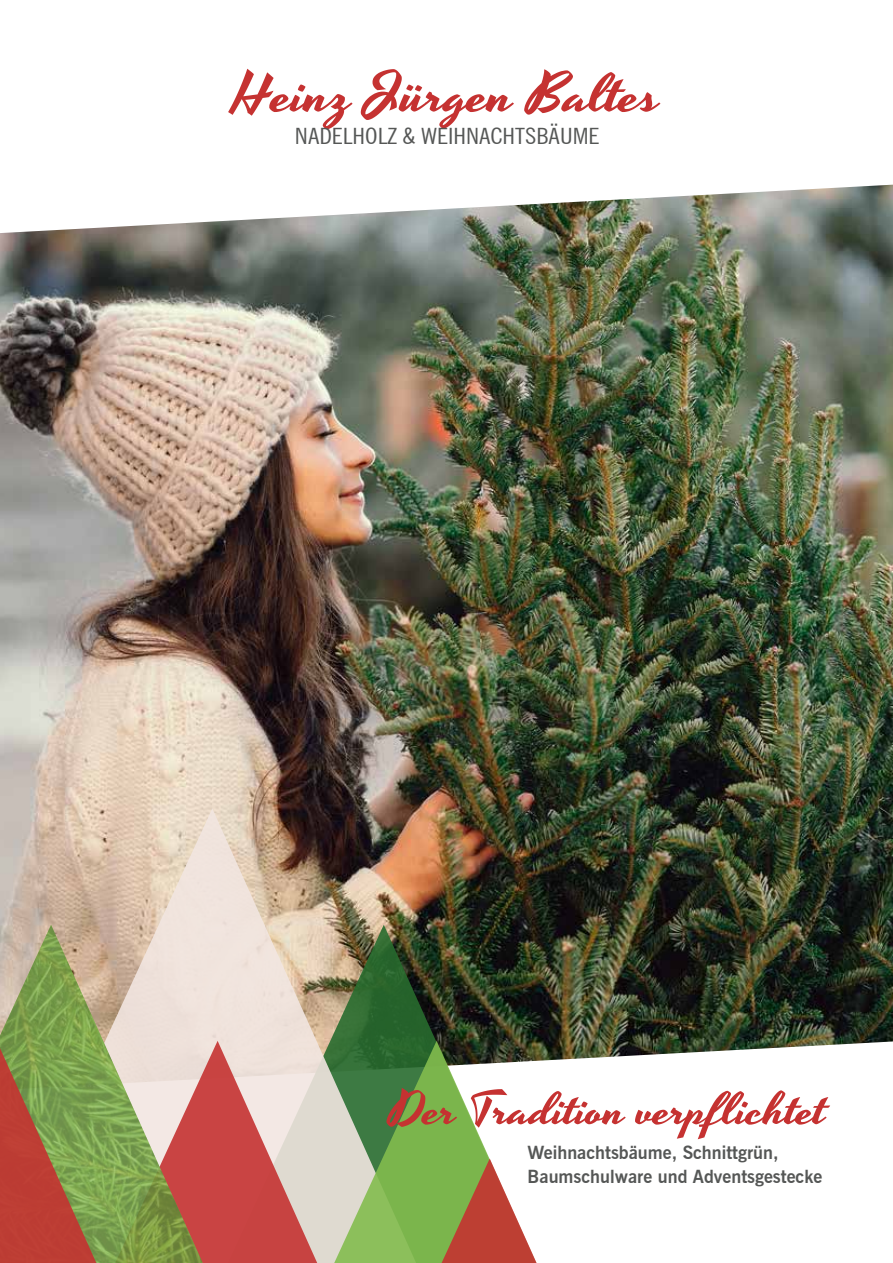
<style>
.page{position:relative;width:893px;height:1263px;background:#fff}
.page>*{position:absolute;margin:0;border:0;box-sizing:border-box;transform-origin:0 0}
.t1{font:53.7px "Yesteryear";color:#c53231;scale:1.15 1}
.t2{font:45px "Yesteryear";color:#c53231;scale:1.15 1}
.t3{font:condensed 22.5px "News Gothic BT";color:#555756;scale:1.15 1}
.t4{font:700 18px/24px "News Gothic BT";color:#555756}
</style>
<div class="page">
<img style="left:0;top:185px;width:893px;height:876px">
<img style="left:422px;top:925px;width:119px;height:116px">
<img style="left:0;top:808px;width:422px;height:455px">
<svg style="left:208px;top:1041px;width:114px;height:222px;background:#d78c88"></svg>
<img style="left:0;top:925px;width:208px;height:338px">
<svg style="left:0;top:1042px;width:102px;height:221px;background:#997443"></svg>
<svg style="left:329px;top:1041px;width:212px;height:222px"></svg>
<svg style="left:436px;top:1158px;width:105px;height:105px"></svg>
<h1 class="t1" style="left:234px;top:58px;width:373px">Heinz Jürgen Baltes</h1>
<p class="t3" style="left:295px;top:122px;width:266px">NADELHOLZ &amp; WEIHNACHTSBÄUME</p>
<h2 class="t2" style="left:389px;top:1079px;width:382px">Der Tradition verpflichtet</h2>
<p class="t4" style="left:528px;top:1140px;width:296px">Weihnachtsbäume, Schnittgrün,<br>Baumschulware und Adventsgestecke</p>
</div>
